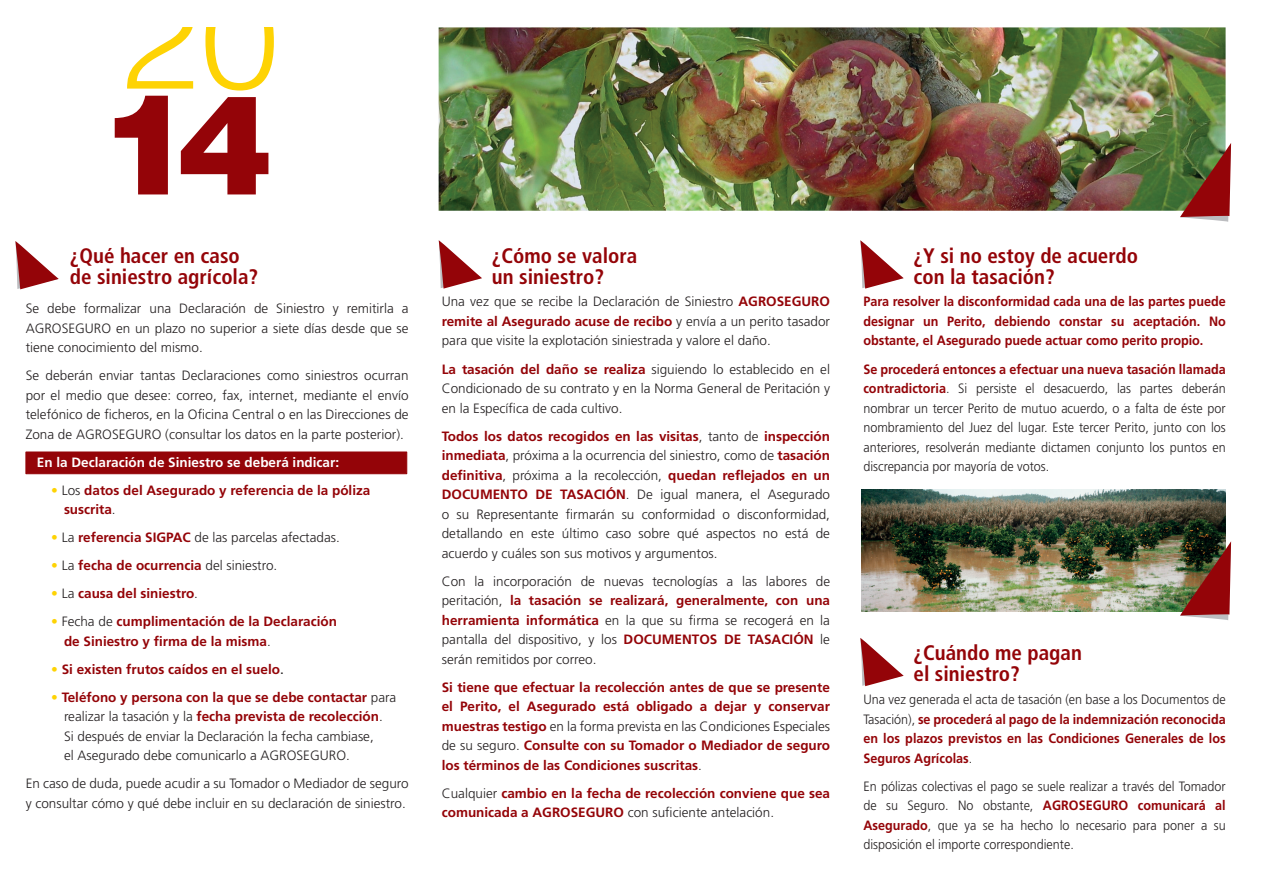
<style>
.page{position:relative;width:1263px;height:893px;background:#fff}
.page>*{position:absolute;margin:0;border:0;box-sizing:border-box;transform-origin:0 0}
.t1{font:700 condensed 21px/21px "Frutiger LT Std";color:#940408}
.t2{font:300 13.5px/19.5px "Frutiger LT Std";color:#231f20;text-align:justify}
.t3{font:700 13.5px/19.5px "Frutiger LT Std";color:#940408}
.t4{font:300 13.5px/19.5px "Frutiger LT Std";color:#231f20;text-align:justify;scale:.93 1}
.t5{font:700 13.5px/19.5px "Frutiger LT Std";color:#940408;text-align:justify;scale:.93 1}
.t6{font:700 13.5px "Frutiger LT Std";color:#fff}
.s1{font-weight:300;color:#fed304}
.s2{font-weight:300;color:#231f20}
.s3{color:#fed304}
.s4{font-weight:700;color:#940408}
.s5{font-weight:400;color:#231f20}
</style>
<div class="page">
<div style="left:26px;top:452px;width:381px;height:22px;background:#940408;border:1px solid #940408"></div>
<img style="left:439px;top:27px;width:786px;height:184px">
<svg style="left:15px;top:241px;width:44px;height:48px"></svg>
<svg style="left:115px;top:96px;width:53px;height:98px"></svg>
<svg style="left:181px;top:97px;width:87px;height:97px"></svg>
<svg style="left:127px;top:27px;width:67px;height:62px"></svg>
<svg style="left:205px;top:27px;width:69px;height:64px"></svg>
<svg style="left:439px;top:240px;width:43px;height:49px"></svg>
<svg style="left:860px;top:240px;width:44px;height:49px"></svg>
<svg style="left:860px;top:638px;width:44px;height:48px"></svg>
<img style="left:861px;top:489px;width:365px;height:122px">
<img style="left:1180px;top:534px;width:52px;height:86px">
<svg style="left:1180px;top:136px;width:52px;height:86px;background:#7a553b"></svg>
<p class="t1" style="left:70px;top:245px;width:190px">¿Qué hacer en caso de siniestro agrícola?</p>
<p class="t2" style="left:26px;top:299px;width:384px">Se debe formalizar una Declaración de Siniestro y remitirla a AGROSEGURO en un plazo no superior a siete días desde que se tiene conocimiento del mismo.</p>
<p class="t2" style="left:26px;top:366px;width:384px">Se deberán enviar tantas Declaraciones como siniestros ocurran por el medio que desee: correo, fax, internet, mediante el envío telefónico de ficheros, en la Oficina Central o en las Direcciones de Zona de AGROSEGURO (consultar los datos en la parte posterior).</p>
<p class="t6" style="left:37px;top:454px;width:304px">En la Declaración de Siniestro se deberá indicar:</p>
<p class="t3" style="left:64px;top:480px;width:308px;text-indent:-13px"><span class="s1">•</span> <span class="s2">Los</span> datos del Asegurado y referencia de la póliza suscrita<span class="s2">.</span></p>
<p class="t2" style="left:51px;top:528px;width:290px"><span class="s3">•</span> La <span class="s4">referencia SIGPAC</span> de las parcelas afectadas.</p>
<p class="t3" style="left:51px;top:556px;width:228px"><span class="s1">•</span> <span class="s2">La</span> fecha de ocurrencia <span class="s2">del siniestro.</span></p>
<p class="t3" style="left:51px;top:584px;width:148px"><span class="s1">•</span> <span class="s2">La</span> causa del siniestro<span class="s2">.</span></p>
<p class="t3" style="left:64px;top:612px;width:275px;text-indent:-13px"><span class="s1">•</span> <span class="s2">Fecha de</span> cumplimentación de la Declaración de Siniestro y firma de la misma<span class="s2">.</span></p>
<p class="t3" style="left:51px;top:659px;width:234px"><span class="s1">•</span> Si existen frutos caídos en el suelo<span class="s5">.</span></p>
<p class="t2" style="left:64px;top:687px;width:334px;text-align:left;text-indent:-13px"><span class="s3">•</span> <span class="s4">Teléfono y persona con la que se debe contactar</span> para realizar la tasación y la <span class="s4">fecha prevista de recolección</span>.<br>Si después de enviar la Declaración la fecha cambiase,<br>el Asegurado debe comunicarlo a AGROSEGURO.</p>
<p class="t2" style="left:26px;top:774px;width:384px">En caso de duda, puede acudir a su Tomador o Mediador de seguro y consultar cómo y qué debe incluir en su declaración de siniestro.</p>
<p class="t1" style="left:492px;top:245px;width:147px">¿Cómo se valora un siniestro?</p>
<p class="t2" style="left:442px;top:292px;width:390px">Una vez que se recibe la Declaración de Siniestro <span class="s4">AGROSEGURO remite al Asegurado acuse de recibo</span> y envía a un perito tasador para que visite la explotación siniestrada y valore el daño.</p>
<p class="t2" style="left:442px;top:359px;width:390px"><span class="s4">La tasación del daño se realiza</span> siguiendo lo establecido en el Condicionado de su contrato y en la Norma General de Peritación y en la Específica de cada cultivo.</p>
<p class="t2" style="left:442px;top:426px;width:390px"><span class="s4">Todos los datos recogidos en las visitas</span>, tanto de <span class="s4">inspección inmediata</span>, próxima a la ocurrencia del siniestro, como de <span class="s4">tasación definitiva</span>, próxima a la recolección, <span class="s4">quedan reflejados en un DOCUMENTO DE TASACIÓN</span>. De igual manera, el Asegurado o su Representante firmarán su conformidad o disconformidad, detallando en este último caso sobre qué aspectos no está de acuerdo y cuáles son sus motivos y argumentos.</p>
<p class="t2" style="left:442px;top:571px;width:390px">Con la incorporación de nuevas tecnologías a las labores de peritación, <span class="s4">la tasación se realizará, generalmente, con una herramienta informática</span> en la que su firma se recogerá en la pantalla del dispositivo, y los <span class="s4">DOCUMENTOS DE TASACIÓN</span> le serán remitidos por correo.</p>
<p class="t3" style="left:442px;top:677px;width:390px;text-align:justify">Si tiene que efectuar la recolección antes de que se presente el Perito, el Asegurado está obligado a dejar y conservar muestras testigo <span class="s2">en la forma prevista en las Condiciones Especiales de su seguro.</span> Consulte con su Tomador o Mediador de seguro los términos de las Condiciones suscritas<span class="s2">.</span></p>
<p class="t3" style="left:442px;top:783px;width:390px"><span class="s2">Cualquier</span> cambio en la fecha de recolección conviene que sea comunicada a AGROSEGURO <span class="s2">con suficiente antelación.</span></p>
<p class="t1" style="left:913px;top:245px;width:226px">¿Y si no estoy de acuerdo con la tasación?</p>
<p class="t5" style="left:863px;top:292px;width:391px">Para resolver la disconformidad cada una de las partes puede designar un Perito, debiendo constar su aceptación. No obstante, el Asegurado puede actuar como perito propio.</p>
<p class="t4" style="left:863px;top:359px;width:391px"><span class="s4">Se procederá entonces a efectuar una nueva tasación llamada contradictoria</span>. Si persiste el desacuerdo, las partes deberán nombrar un tercer Perito de mutuo acuerdo, o a falta de éste por nombramiento del Juez del lugar. Este tercer Perito, junto con los anteriores, resolverán mediante dictamen conjunto los puntos en discrepancia por mayoría de votos.</p>
<p class="t1" style="left:913px;top:643px;width:170px">¿Cuándo me pagan el siniestro?</p>
<p class="t5" style="left:863px;top:690px;width:391px"><span class="s2">Una vez generada el acta de tasación (en base a los Documentos de Tasación),</span> se procederá al pago de la indemnización reconocida en los plazos previstos en las Condiciones Generales de los Seguros Agrícolas<span class="s2">.</span></p>
<p class="t4" style="left:863px;top:776px;width:391px">En pólizas colectivas el pago se suele realizar a través del Tomador de su Seguro. No obstante, <span class="s4">AGROSEGURO comunicará al Asegurado</span>, que ya se ha hecho lo necesario para poner a su disposición el importe correspondiente.</p>
</div>
